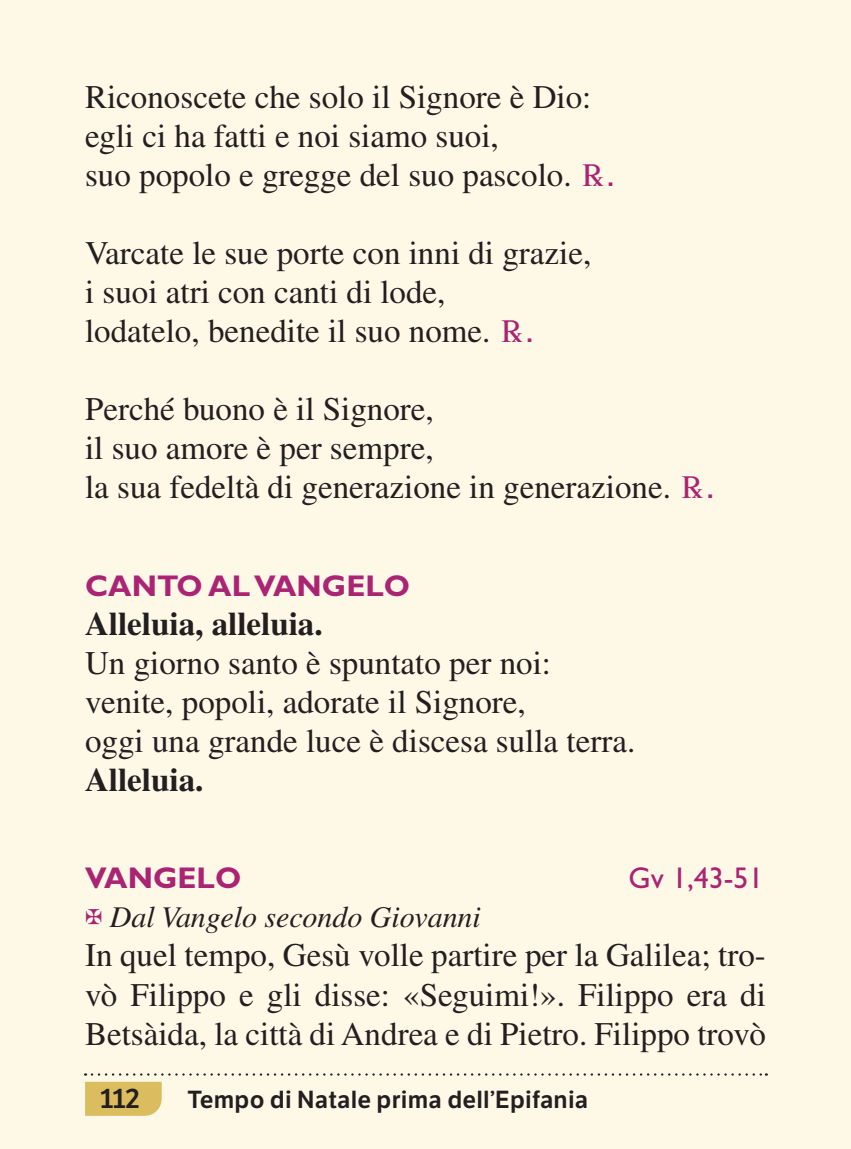
<style>
.page{position:relative;width:851px;height:1149px;background:#fff}
.page>*{position:absolute;margin:0;border:0;box-sizing:border-box;transform-origin:0 0}
.t1{font:33px/39px "Times LT Std";color:#231f20}
.t2{font:700 33px "Times LT Std";color:#231f20}
.t3{font:italic 30px "Times LT Std";color:#231f20}
.t4{font:700 30px "Gill Sans Std";color:#ab2474}
.t5{font:30px "Gill Sans Std";color:#ab2474}
.t6{font:600 27px "LFT Etica";color:#231f20}
.t7{font:600 24px "LFT Etica";letter-spacing:.01em;color:#231f20}
.s1{color:#ab2474}
</style>
<div class="page">
<div style="left:0;top:0;width:850px;height:1148px;background:#fef9e7"></div>
<svg style="left:85px;top:1081px;width:77px;height:34px;background:#dcbe64"></svg>
<svg style="left:92px;top:1073px;width:674px;height:2px"></svg>
<p class="t1" style="left:85px;top:77px;width:507px">Riconoscete che solo il Signore è Dio: egli ci ha fatti e noi siamo suoi,<br>suo popolo e gregge del suo pascolo.</p>
<p class="t1" style="left:85px;top:233px;width:507px">Varcate le sue porte con inni di grazie, i suoi atri con canti di lode,<br>lodatelo, benedite il suo nome.</p>
<p class="t1" style="left:85px;top:389px;width:587px">Perché buono è il Signore,<br>il suo amore è per sempre,<br>la sua fedeltà di generazione in generazione.</p>
<p class="t4" style="left:85px;top:567px;width:326px">CANTO AL VANGELO</p>
<p class="t2" style="left:85px;top:603px;width:239px">Alleluia, alleluia.</p>
<p class="t1" style="left:85px;top:642px;width:551px">Un giorno santo è spuntato per noi: venite, popoli, adorate il Signore,<br>oggi una grande luce è discesa sulla terra.</p>
<p class="t2" style="left:85px;top:759px;width:120px">Alleluia.</p>
<p class="t4" style="left:85px;top:860px;width:158px">VANGELO</p>
<p class="t5" style="left:628px;top:860px;width:136px">Gv 1,43-51</p>
<p class="t3" style="left:85px;top:900px;width:397px"><span class="s1">✠</span> Dal Vangelo secondo Giovanni</p>
<p class="t1" style="left:85px;top:935px;width:682px;text-align:justify">In quel tempo, Gesù volle partire per la Galilea; tro&shy;vò Filippo e gli disse: «Seguimi!». Filippo era di Betsàida, la città di Andrea e di Pietro. Filippo trovò</p>
<p class="t6" style="left:100px;top:1082px;width:41px">112</p>
<p class="t7" style="left:188px;top:1084px;width:402px">Tempo di Natale prima dell’Epifania</p>
</div>
